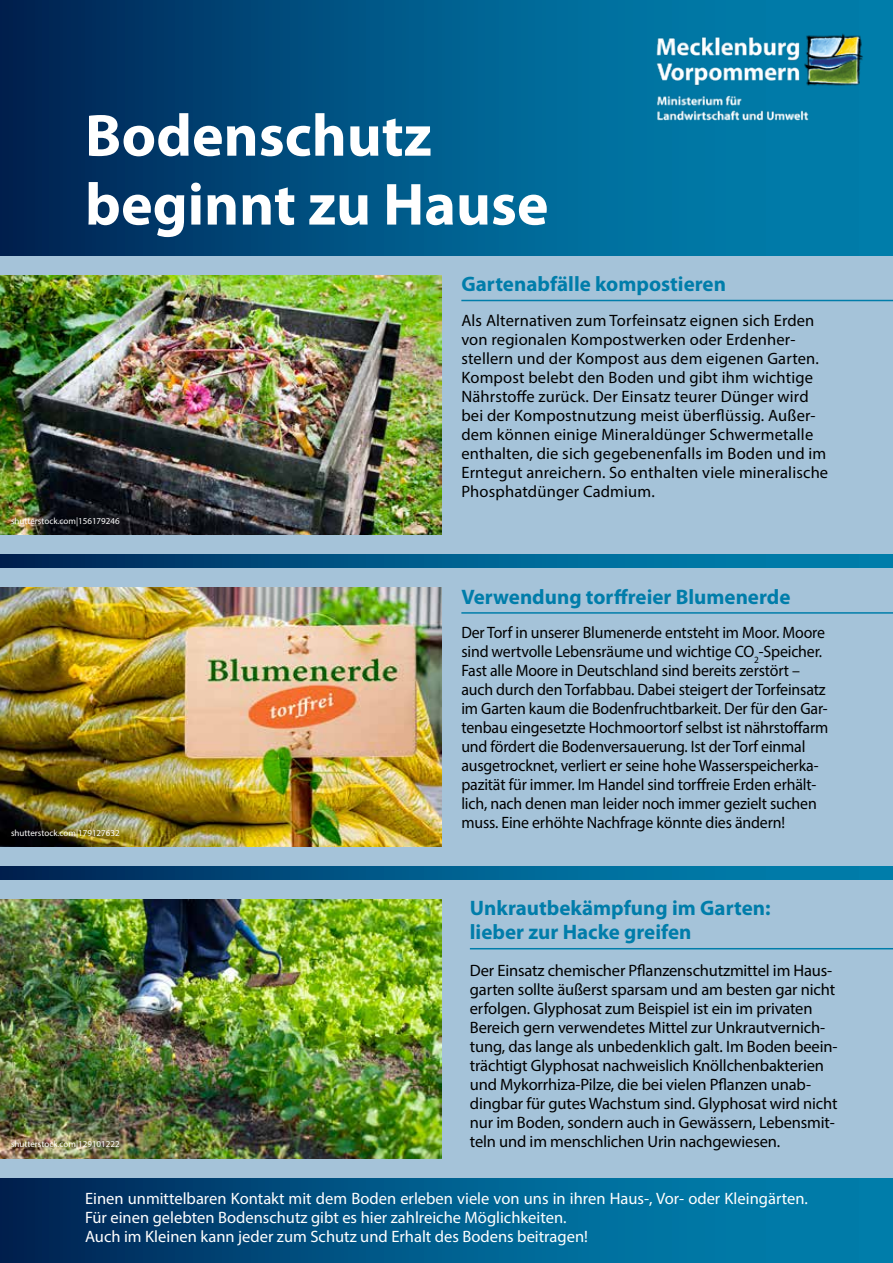
<style>
.page{position:relative;width:893px;height:1263px;background:#fff}
.page>*{position:absolute;margin:0;border:0;box-sizing:border-box;transform-origin:0 0}
.t1{font:700 59.85px/68.8px "Myriad Pro";color:#fff}
.t2{font:700 21px/24.2px "Myriad Pro";color:#007daa}
.t3{font:16.5px/18.9px "Myriad Pro";letter-spacing:-.01em;color:#000;scale:.96 1}
.t4{font:16.5px/18.9px "Myriad Pro";letter-spacing:-.01em;color:#000}
.t5{font:16.5px/18.9px "Myriad Pro";letter-spacing:.01em;color:#000}
.t6{font:16.5px/18.9px "Myriad Pro";color:#fff}
.t7{font:9px "Myriad Pro";color:#fff}
</style>
<div class="page">
<div style="left:0;top:0;width:893px;height:1263px;background:linear-gradient(to right,#01295a,#018cb9)"></div>
<div style="left:0;top:256px;width:893px;height:298px;background:#a5c3d9"></div>
<img style="left:0;top:275px;width:441px;height:260px">
<div style="left:0;top:569px;width:893px;height:297px;background:#a5c3d9"></div>
<img style="left:0;top:588px;width:441px;height:259px">
<div style="left:0;top:880px;width:893px;height:298px;background:#a5c3d9"></div>
<img style="left:0;top:899px;width:441px;height:260px">
<hr style="left:461px;top:300px;width:432px;height:1px;background:#007daa">
<hr style="left:461px;top:612px;width:432px;height:2px;background:#007daa">
<hr style="left:470px;top:948px;width:423px;height:1px;background:#007daa">
<img style="left:625px;top:0;width:268px;height:134px">
<h1 class="t1" style="left:85px;top:99px;width:465px">Bodenschutz beginnt zu Hause</h1>
<p class="t7" style="left:11px;top:516px;width:110px">shutterstock.com|156179246</p>
<p class="t7" style="left:11px;top:827px;width:110px">shutterstock.com|179127632</p>
<p class="t7" style="left:11px;top:1138px;width:110px">shutterstock.com|129101222</p>
<p class="t2" style="left:461px;top:271px;width:266px">Gartenabfälle kompostieren</p>
<p class="t5" style="left:461px;top:310px;width:368px">Als Alternativen zum Torfeinsatz eignen sich Erden von regionalen Kompostwerken oder Erdenher&shy;stellern und der Kompost aus dem eigenen Garten.<br>Kompost belebt den Boden und gibt ihm wichtige Nährstoffe zurück. Der Einsatz teurer Dünger wird bei der Kompostnutzung meist überflüssig. Außer&shy;dem können einige Mineraldünger Schwermetalle enthalten, die sich gegebenenfalls im Boden und im Erntegut anreichern. So enthalten viele mineralische Phosphatdünger Cadmium.</p>
<p class="t2" style="left:461px;top:584px;width:331px">Verwendung torffreier Blumenerde</p>
<p class="t3" style="left:461px;top:623px;width:384px">Der Torf in unserer Blumenerde entsteht im Moor. Moore sind wertvolle Lebensräume und wichtige CO<sub>2</sub>-Speicher.<br>Fast alle Moore in Deutschland sind bereits zerstört – auch durch den Torfabbau. Dabei steigert der Torfeinsatz im Garten kaum die Bodenfruchtbarkeit. Der für den Gar&shy;tenbau eingesetzte Hochmoortorf selbst ist nährstoffarm und fördert die Bodenversauerung. Ist der Torf einmal ausgetrocknet, verliert er seine hohe Wasserspeicherka&shy;pazität für immer. Im Handel sind torffreie Erden erhält&shy;lich, nach denen man leider noch immer gezielt suchen muss. Eine erhöhte Nachfrage könnte dies ändern!</p>
<p class="t2" style="left:470px;top:895px;width:302px">Unkrautbekämpfung im Garten: lieber zur Hacke greifen</p>
<p class="t4" style="left:470px;top:960px;width:369px">Der Einsatz chemischer Pflanzenschutzmittel im Haus&shy;garten sollte äußerst sparsam und am besten gar nicht erfolgen. Glyphosat zum Beispiel ist ein im privaten Bereich gern verwendetes Mittel zur Unkrautvernich&shy;tung, das lange als unbedenklich galt. Im Boden beein&shy;trächtigt Glyphosat nachweislich Knöllchenbakterien und Mykorrhiza-Pilze, die bei vielen Pflanzen unab&shy;dingbar für gutes Wachstum sind. Glyphosat wird nicht nur im Boden, sondern auch in Gewässern, Lebensmit&shy;teln und im menschlichen Urin nachgewiesen.</p>
<p class="t6" style="left:85px;top:1189px;width:724px">Einen unmittelbaren Kontakt mit dem Boden erleben viele von uns in ihren Haus-, Vor- oder Kleingärten.<br>Für einen gelebten Bodenschutz gibt es hier zahlreiche Möglichkeiten.<br>Auch im Kleinen kann jeder zum Schutz und Erhalt des Bodens beitragen!</p>
</div>
